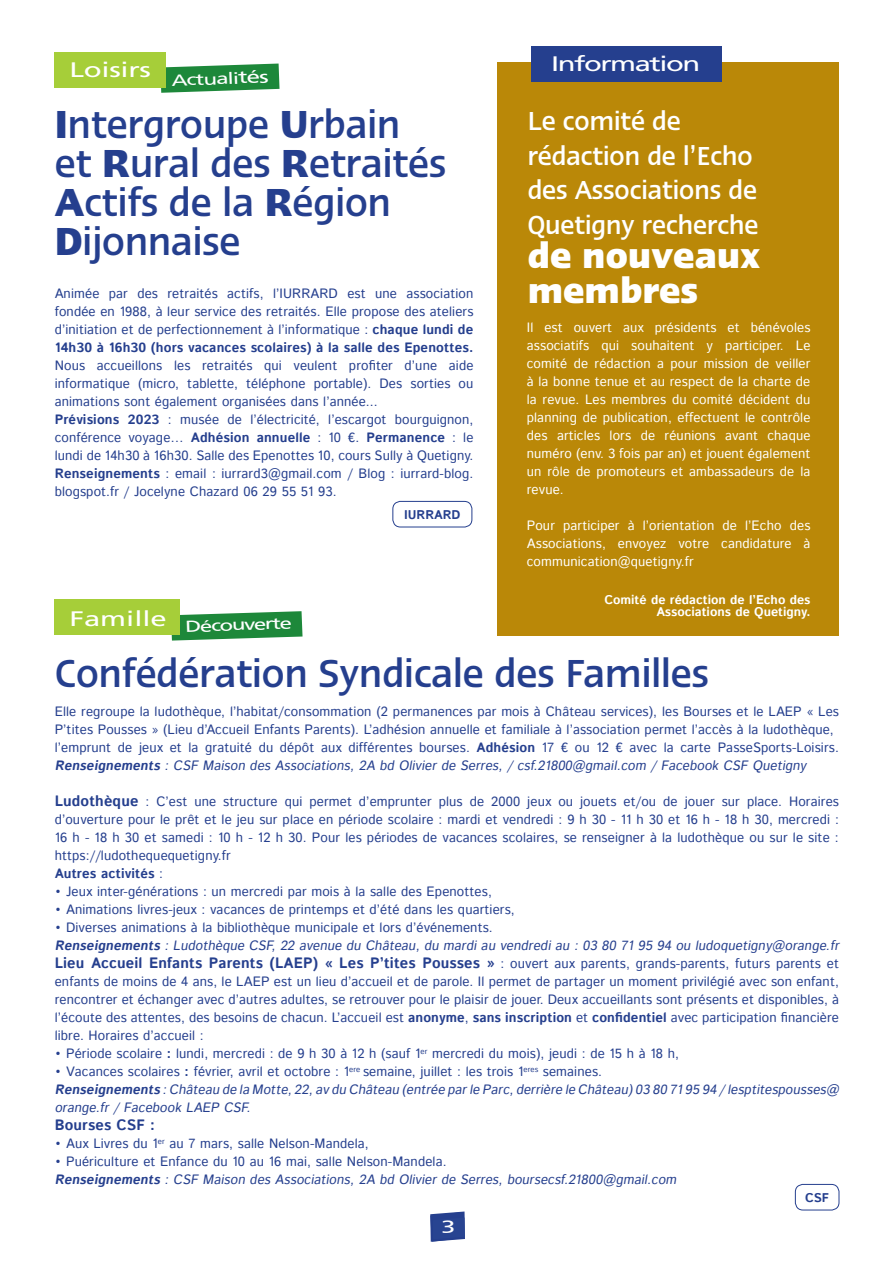
<style>
.page{position:relative;width:893px;height:1263px;background:#fff}
.page>*{position:absolute;margin:0;border:0;box-sizing:border-box;transform-origin:0 0}
.t1{font:500 45px/39px "Linotype Ergo";color:#253f8e;scale:.9 1}
.t2{font:700 40.5px/34.5px "Linotype Ergo";color:#fff;scale:.9 1}
.t3{font:500 30px/34.5px "Linotype Ergo";color:#fff;scale:.9 1}
.t4{font:21px "Frutiger";letter-spacing:-.05em;color:#fff;scale:1.39 1}
.t5{font:21px "Frutiger";letter-spacing:-.01em;color:#fff;scale:1.4 1}
.t6{font:21px "Frutiger";letter-spacing:-.01em;color:#fff;scale:1.39 1}
.t7{font:16.05px "Frutiger";color:#fff;scale:1.39 1}
.t8{font:700 15px "Istok Web";letter-spacing:.01em;color:#253f8e}
.t9{font:13.5px/18px "Istok Web";letter-spacing:.01em;color:#253f8e}
.t10{font:italic 13.5px/18px "Istok Web";color:#253f8e}
.t11{font:13.5px/18px "Istok Web";letter-spacing:.01em;color:#fff;text-align:justify}
.t12{font:700 12.6px/12px "Istok Web";color:#fff;text-align:right}
.t13{font:700 12.6px "Istok Web";color:#253f8e}
.s1{font-size:17.4px}
.s2{font-weight:700}
.s3{font-weight:700;font-style:italic}
.s4{font-style:italic}
.s5{font-weight:700;font-size:15px}
.s6{font-weight:700;font-style:normal}
.s7{font-style:normal}
.s8{font-weight:400;font-size:13.5px}
</style>
<div class="page">
<svg style="left:161px;top:64px;width:119px;height:29px;background:#3b9754"></svg>
<div style="left:392px;top:501px;width:80px;height:26px;border:1px solid #253f8e;border-radius:8px"></div>
<div style="left:497px;top:62px;width:342px;height:574px;background:#ba8808"></div>
<div style="left:795px;top:1184px;width:44px;height:26px;border:1px solid #253f8e;border-radius:8px"></div>
<svg style="left:171px;top:611px;width:132px;height:29px;background:#3a9754"></svg>
<div style="left:531px;top:46px;width:190px;height:35px;background:#253f8e"></div>
<div style="left:55px;top:53px;width:111px;height:35px;background:#a6ce39"></div>
<div style="left:55px;top:600px;width:125px;height:35px;background:#a6ce39"></div>
<svg style="left:430px;top:1211px;width:35px;height:31px"></svg>
<h3 class="t5" style="left:69px;top:58px;width:60px">Loisirs</h3>
<h3 class="t4" style="left:551px;top:51px;width:109px">Information</h3>
<p class="t7" style="left:171px;top:71px;width:71px;rotate:-2deg">Actuali<span class="s1">tés</span></p>
<h1 class="t1" style="left:55px;top:104px;width:437px"><span class="s2">I</span>ntergroupe <span class="s2">U</span>rbain et <span class="s2">R</span>ural des <span class="s2">R</span>etraités<br><span class="s2">A</span>ctifs de la <span class="s2">R</span>égion<br><span class="s2">D</span>ijonnaise</h1>
<p class="t9" style="left:55px;top:285px;width:420px;text-align:justify">Animée par des retraités actifs, l’IURRARD est une association fondée en 1988, à leur service des retraités. Elle propose des ateliers d’initiation et de perfectionnement à l’informatique : <span class="s2">chaque lundi de 14h30 à 16h30 (hors vacances scolaires) à la salle des Epenottes.</span></p>
<p class="t9" style="left:55px;top:357px;width:420px">Nous accueillons les retraités qui veulent profiter d’une aide informatique (micro, tablette, téléphone portable). Des sorties ou animations sont également organisées dans l’année...<br><span class="s2">Prévisions 2023</span> : musée de l’électricité, l’escargot bourguignon, conférence voyage… <span class="s2">Adhésion annuelle</span> : 10 €. <span class="s2">Permanence</span> : le lundi de 14h30 à 16h30. Salle des Epenottes 10, cours Sully à Quetigny.<br><span class="s2">Renseignements</span> : email : iurrard3@gmail.com / Blog : iurrard-blog. blogspot.fr / Jocelyne Chazard 06 29 55 51 93.</p>
<h3 class="t6" style="left:69px;top:606px;width:72px">Famille</h3>
<p class="t7" style="left:185px;top:617px;width:78px;rotate:-2deg">Découverte</p>
<p class="t13" style="left:404px;top:506px;width:58px">IURRARD</p>
<h3 class="t3" style="left:528px;top:104px;width:258px">Le comité de rédaction de l’Echo des Associations de<br>Quetigny recherche</h3>
<h2 class="t2" style="left:528px;top:238px;width:260px">de nouveaux membres</h2>
<p class="t11" style="left:527px;top:319px;width:285px">Il est ouvert aux présidents et bénévoles associatifs qui souhaitent y participer. Le comité de rédaction a pour mission de veiller à la bonne tenue et au respect de la charte de la revue. Les membres du comité décident du planning de publication, effectuent le contrôle des articles lors de réunions avant chaque numéro (env. 3 fois par an) et jouent également un rôle de promoteurs et ambassadeurs de la revue.</p>
<p class="t11" style="left:527px;top:517px;width:285px">Pour participer à l’orientation de l’Echo des Associations, envoyez votre candidature à communication@quetigny.fr</p>
<p class="t12" style="left:604px;top:593px;width:208px">Comité de rédaction de l’Echo des<br>Associations de Quetigny.</p>
<h1 class="t1" style="left:55px;top:653px;width:728px">Confédération Syndicale des Familles</h1>
<p class="t9" style="left:55px;top:703px;width:786px">Elle regroupe la ludothèque, l’habitat/consommation (2 permanences par mois à Château services), les Bourses et le LAEP « Les P’tites Pousses » (Lieu d’Accueil Enfants Parents). L’adhésion annuelle et familiale à l’association permet l’accès à la ludothèque, l’emprunt de jeux et la gratuité du dépôt aux différentes bourses. <span class="s2">Adhésion</span> 17 € ou 12 € avec la carte PasseSports-Loisirs.<br><span class="s3">Renseignements</span> <span class="s4">: CSF Maison des Associations, 2A bd Olivier de Serres, / csf.21800@gmail.com / Facebook CSF Quetigny</span></p>
<p class="t9" style="left:55px;top:793px;width:786px"><span class="s5">Ludothèque</span> : C’est une structure qui permet d’emprunter plus de 2000 jeux ou jouets et/ou de jouer sur place. Horaires d’ouverture pour le prêt et le jeu sur place en période scolaire : mardi et vendredi : 9 h 30 - 11 h 30 et 16 h - 18 h 30, mercredi :<br>16 h - 18 h 30 et samedi : 10 h - 12 h 30. Pour les périodes de vacances scolaires, se renseigner à la ludothèque ou sur le site : https://ludothequequetigny.fr<br><span class="s2">Autres activités</span> :</p>
<p class="t9" style="left:55px;top:883px;width:439px"><span class="s2">•</span> Jeux inter-générations : un mercredi par mois à la salle des Epenottes,</p>
<p class="t9" style="left:55px;top:901px;width:462px"><span class="s2">•</span> Animations livres-jeux : vacances de printemps et d’été dans les quartiers,</p>
<p class="t10" style="left:55px;top:919px;width:789px"><span class="s6">•</span> <span class="s7">Diverses animations à la bibliothèque municipale et lors d’événements.<br></span><span class="s2">Renseignements</span> : Ludothèque CSF, 22 avenue du Château, du mardi au vendredi au : 03 80 71 95 94 ou ludoquetigny@orange.fr</p>
<p class="t8" style="left:55px;top:953px;width:786px">Lieu Accueil Enfants Parents (LAEP) « Les P’tites Pousses » <span class="s8">: ouvert aux parents, grands-parents, futurs parents et</span></p>
<p class="t9" style="left:55px;top:973px;width:786px;text-align:justify">enfants de moins de 4 ans, le LAEP est un lieu d’accueil et de parole. Il permet de partager un moment privilégié avec son enfant, rencontrer et échanger avec d’autres adultes, se retrouver pour le plaisir de jouer. Deux accueillants sont présents et disponibles, à l’écoute des attentes, des besoins de chacun. L’accueil est <span class="s2">anonyme</span>, <span class="s2">sans inscription</span> et <span class="s2">confidentiel</span> avec participation financière libre. Horaires d’accueil :</p>
<p class="t9" style="left:55px;top:1045px;width:626px"><span class="s2">•</span> Période scolaire <span class="s2">:</span> lundi, mercredi : de 9 h 30 à 12 h (sauf 1<sup>er</sup> mercredi du mois), jeudi : de 15 h à 18 h,</p>
<p class="t10" style="left:55px;top:1063px;width:789px"><span class="s6">•</span> <span class="s7">Vacances scolaires</span> <span class="s6">:</span> <span class="s7">février, avril et octobre : 1</span><sup>ere</sup> <span class="s7">semaine, juillet : les trois 1</span><sup>eres</sup> <span class="s7">semaines.<br></span><span class="s2">Renseignements</span> :Château de la Motte,22,av du Château (entrée parle Parc,derrière le Château)03 80 71 95 94 / lesptitespousses@ orange.fr / Facebook LAEP CSF.</p>
<p class="t8" style="left:55px;top:1115px;width:102px">Bourses CSF :</p>
<p class="t9" style="left:55px;top:1135px;width:315px"><span class="s2">•</span> Aux Livres du 1<sup>er</sup> au 7 mars, salle Nelson-Mandela,</p>
<p class="t10" style="left:55px;top:1153px;width:626px"><span class="s6">•</span> <span class="s7">Puériculture et Enfance du 10 au 16 mai, salle Nelson-Mandela.<br></span><span class="s2">Renseignements</span> : CSF Maison des Associations, 2A bd Olivier de Serres, boursecsf.21800@gmail.com</p>
<p class="t13" style="left:805px;top:1189px;width:25px">CSF</p>
</div>
